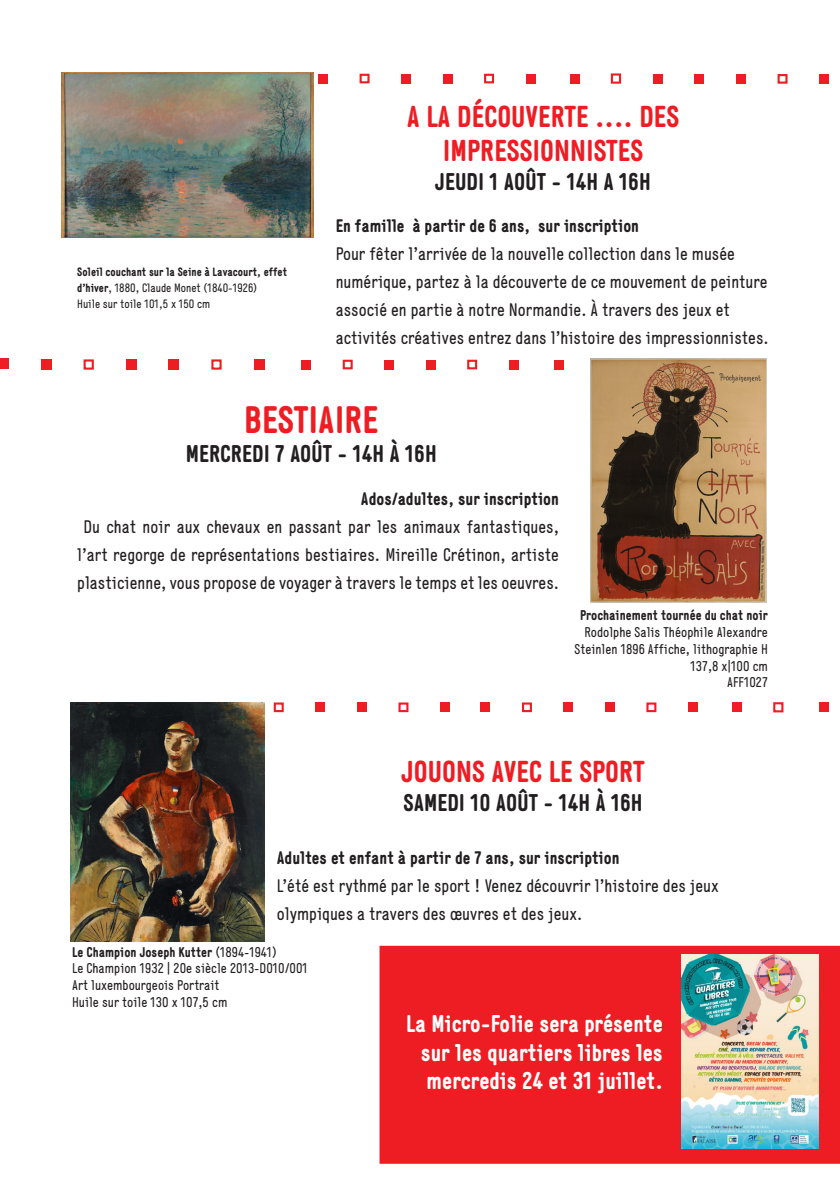
<style>
.page{position:relative;width:840px;height:1191px;background:#fff}
.page>*{position:absolute;margin:0;border:0;box-sizing:border-box;transform-origin:0 0}
.t1{font:700 38px "Generika";color:#ee1d23}
.t2{font:700 30px/34px "Generika";color:#ee1d23;text-align:center}
.t3{font:700 24px/28.8px "Generika";color:#fff;text-align:justify}
.t4{font:700 24px "Generika";color:#231f20}
.t5{font:18px/28px "Generika";color:#231f20}
.t6{font:700 18px "Generika";color:#231f20}
.t7{font:14px/16.8px "Generika";color:#231f20;text-align:right}
.t8{font:700 12px/16px "Generika";color:#231f20}
.t9{font:12px "Generika";color:#231f20}
.s1{font-weight:400}
.s2{font-weight:700}
</style>
<div class="page">
<div style="left:772px;top:702px;width:11px;height:10px;border:2px solid #ee1d23"></div>
<div style="left:818px;top:702px;width:10px;height:10px;background:#ee1d23"></div>
<div style="left:731px;top:702px;width:10px;height:10px;background:#ee1d23"></div>
<div style="left:687px;top:702px;width:10px;height:10px;background:#ee1d23"></div>
<div style="left:646px;top:702px;width:10px;height:10px;border:2px solid #ee1d23"></div>
<div style="left:604px;top:702px;width:10px;height:10px;background:#ee1d23"></div>
<div style="left:521px;top:702px;width:10px;height:10px;border:2px solid #ee1d23"></div>
<div style="left:563px;top:702px;width:10px;height:10px;background:#ee1d23"></div>
<div style="left:480px;top:702px;width:10px;height:10px;background:#ee1d23"></div>
<div style="left:693px;top:74px;width:10px;height:9px;background:#ee1d23"></div>
<div style="left:610px;top:73px;width:10px;height:11px;border:2px solid #ee1d23"></div>
<div style="left:652px;top:74px;width:10px;height:9px;background:#ee1d23"></div>
<div style="left:569px;top:74px;width:10px;height:9px;background:#ee1d23"></div>
<div style="left:525px;top:74px;width:10px;height:9px;background:#ee1d23"></div>
<div style="left:484px;top:74px;width:9px;height:9px;border:2px solid #ee1d23"></div>
<div style="left:442px;top:74px;width:10px;height:9px;background:#ee1d23"></div>
<div style="left:359px;top:74px;width:10px;height:9px;border:2px solid #ee1d23"></div>
<div style="left:401px;top:74px;width:10px;height:9px;background:#ee1d23"></div>
<div style="left:318px;top:74px;width:10px;height:9px;background:#ee1d23"></div>
<div style="left:508px;top:360px;width:10px;height:9px;background:#ee1d23"></div>
<div style="left:467px;top:360px;width:10px;height:9px;border:2px solid #ee1d23"></div>
<div style="left:425px;top:360px;width:10px;height:9px;background:#ee1d23"></div>
<div style="left:342px;top:360px;width:10px;height:9px;border:2px solid #ee1d23"></div>
<div style="left:384px;top:360px;width:10px;height:9px;background:#ee1d23"></div>
<div style="left:301px;top:360px;width:10px;height:9px;background:#ee1d23"></div>
<div style="left:254px;top:359px;width:10px;height:11px;background:#ee1d23"></div>
<div style="left:211px;top:359px;width:10px;height:11px;border:2px solid #ee1d23"></div>
<div style="left:169px;top:359px;width:10px;height:11px;background:#ee1d23"></div>
<div style="left:83px;top:359px;width:11px;height:11px;border:2px solid #ee1d23"></div>
<div style="left:126px;top:359px;width:10px;height:11px;background:#ee1d23"></div>
<div style="left:41px;top:359px;width:10px;height:11px;background:#ee1d23"></div>
<div style="left:439px;top:702px;width:10px;height:10px;background:#ee1d23"></div>
<div style="left:398px;top:702px;width:10px;height:10px;border:2px solid #ee1d23"></div>
<div style="left:357px;top:702px;width:10px;height:10px;background:#ee1d23"></div>
<div style="left:777px;top:74px;width:10px;height:10px;border:2px solid #ee1d23"></div>
<div style="left:818px;top:74px;width:10px;height:10px;background:#ee1d23"></div>
<div style="left:735px;top:74px;width:10px;height:10px;background:#ee1d23"></div>
<div style="left:0;top:358px;width:9px;height:11px;background:#ee1d23"></div>
<div style="left:315px;top:702px;width:10px;height:10px;background:#ee1d23"></div>
<div style="left:273px;top:702px;width:10px;height:10px;border:2px solid #ee1d23"></div>
<img style="left:61px;top:73px;width:252px;height:164px">
<img style="left:70px;top:702px;width:195px;height:239px">
<img style="left:590px;top:358px;width:175px;height:244px">
<div style="left:554px;top:360px;width:10px;height:10px;background:#ee1d23"></div>
<div style="left:380px;top:946px;width:458px;height:216px;background:#ee1d23"></div>
<div style="left:379px;top:945px;width:460px;height:218px;border:2px solid #ee1d23"></div>
<img style="left:681px;top:954px;width:137px;height:194px">
<p class="t8" style="left:77px;top:263px;width:211px">Soleil couchant sur la Seine à Lavacourt, effet d’hiver<span class="s1">, 1880, Claude Monet (1840-1926)</span></p>
<p class="t9" style="left:77px;top:297px;width:134px">Huile sur toile 101,5 x 150 cm</p>
<p class="t2" style="left:406px;top:99px;width:274px">A LA DÉCOUVERTE .... DES<br>IMPRESSIONNISTES</p>
<p class="t4" style="left:435px;top:167px;width:217px">JEUDI 1 AOÛT - 14H A 16H</p>
<p class="t6" style="left:335px;top:215px;width:305px">En famille à partir de 6 ans, sur inscription</p>
<p class="t5" style="left:335px;top:240px;width:434px">Pour fêter l’arrivée de la nouvelle collection dans le musée numérique, partez à la découverte de ce mouvement de peinture associé en partie à notre Normandie. À travers des jeux et activités créatives entrez dans l’histoire des impressionnistes.</p>
<p class="t1" style="left:244px;top:397px;width:135px">BESTIAIRE</p>
<p class="t4" style="left:186px;top:439px;width:252px">MERCREDI 7 AOÛT - 14H À 16H</p>
<p class="t6" style="left:361px;top:488px;width:199px">Ados/adultes, sur inscription</p>
<p class="t5" style="left:77px;top:513px;width:483px;text-align:center">Du chat noir aux chevaux en passant par les animaux fantastiques, l’art regorge de représentations bestiaires. Mireille Crétinon, artiste plasticienne, vous propose de voyager à travers le temps et les oeuvres.</p>
<p class="t7" style="left:574px;top:606px;width:195px"><span class="s2">Prochainement tournée du chat noir<br></span>Rodolphe Salis Théophile Alexandre<br>Steinlen 1896 Affiche, lithographie H<br>137,8 x|100 cm<br>AFF1027</p>
<p class="t2" style="left:401px;top:754px;width:244px">JOUONS AVEC LE SPORT</p>
<p class="t4" style="left:403px;top:788px;width:240px">SAMEDI 10 AOÛT - 14H À 16H</p>
<p class="t6" style="left:277px;top:846px;width:344px">Adultes et enfant à partir de 7 ans, sur inscription</p>
<p class="t5" style="left:277px;top:871px;width:443px">L’été est rythmé par le sport ! Venez découvrir l’histoire des jeux olympiques a travers des œuvres et des jeux.</p>
<p class="t7" style="left:72px;top:943px;width:237px;text-align:left"><span class="s2">Le Champion Joseph Kutter</span> (1894-1941)<br>Le Champion 1932 | 20e siècle 2013-D010/001<br>Art luxembourgeois Portrait<br>Huile sur toile 130 x 107,5 cm</p>
<p class="t3" style="left:420px;top:1008px;width:243px;text-indent:-15px">La Micro-Folie sera présente sur les quartiers libres les mercredis 24 et 31 juillet.</p>
</div>
